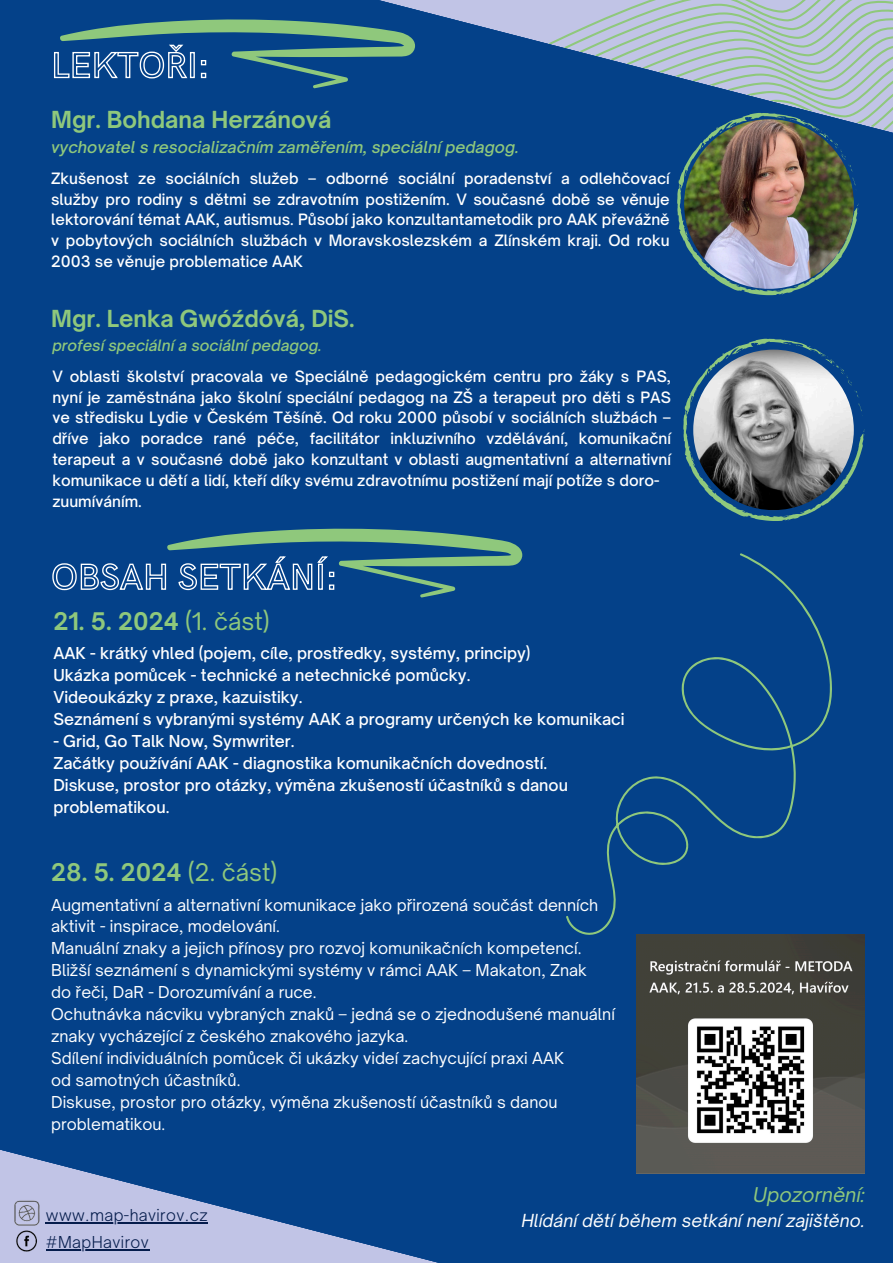
<style>
.page{position:relative;width:893px;height:1263px;background:#044189}
.page>*{position:absolute;margin:0;border:0;box-sizing:border-box;transform-origin:0 0}
.t1{font:700 23.25px "Open Sauce One";color:#8fc87c}
.t2{font:700 22.5px "Open Sauce One";color:#8fc87c}
.t3{font:italic 19.5px "Open Sauce One";color:#8fc87c}
.t4{font:italic 17.25px "Open Sauce One";color:#fff}
.t5{font:15.75px/21.9px "Open Sauce One";color:#fff}
.t6{font:500 15.75px/21.9px "Open Sauce One";color:#fff}
.t7{font:italic 500 15.75px "Open Sauce One";color:#8fc87c}
.t8{font:300 15.75px "Open Sauce One";letter-spacing:.025em;color:#051c4c}
.t9{font:500 15px/20.9px "Open Sauce One";color:#fff;text-align:justify}
.t10{font:italic 500 15px "Open Sauce One";color:#8fc87c}
.s1{font-weight:400}
</style>
<div class="page">
<svg style="left:380px;top:0;width:168px;height:44px;fill:#c1c4e6"></svg>
<svg style="left:0;top:1150px;width:438px;height:113px"></svg>
<img style="left:15px;top:1228px;width:25px;height:25px">
<img style="left:12px;top:1199px;width:31px;height:28px">
<img style="left:636px;top:942px;width:229px;height:232px">
<svg style="left:522px;top:553px;width:343px;height:389px"></svg>
<svg style="left:683px;top:339px;width:182px;height:182px"></svg>
<img style="left:677px;top:133px;width:182px;height:162px">
<svg style="left:548px;top:0;width:345px;height:133px"></svg>
<svg style="left:54px;top:19px;width:361px;height:70px"></svg>
<hr style="left:46px;top:1222px;width:162px;height:1px;background:#051c4c">
<hr style="left:46px;top:1249px;width:103px;height:1px;background:#051c4c">
<svg style="left:52px;top:528px;width:470px;height:70px"></svg>
<p class="t2" style="left:51px;top:105px;width:282px">Mgr. Bohdana Herzánová</p>
<p class="t7" style="left:51px;top:137px;width:469px">vychovatel s resocializačním zaměřením, speciální pedagog.</p>
<p class="t9" style="left:51px;top:168px;width:620px">Zkušenost ze sociálních služeb – odborné sociální poradenství a odlehčovací služby pro rodiny s dětmi se zdravotním postižením. V současné době se věnuje lektorování témat AAK, autismus. Působí jako konzultantametodik pro AAK převážně v pobytových sociálních službách v Moravskoslezském a Zlínském kraji. Od roku 2003 se věnuje problematice AAK</p>
<p class="t2" style="left:51px;top:304px;width:305px">Mgr. Lenka Gwóźdóvá, DiS.</p>
<p class="t10" style="left:52px;top:336px;width:271px">profesí speciální a sociální pedagog.</p>
<h2 class="t9" style="left:52px;top:365px;width:620px">V oblasti školství pracovala ve Speciálně pedagogickém centru pro žáky s PAS, nyní je zaměstnána jako školní speciální pedagog na ZŠ a terapeut pro děti s PAS ve středisku Lydie v Českém Těšíně. Od roku 2000 působí v sociálních službách – dříve jako poradce rané péče, facilitátor inkluzivního vzdělávání, komunikační terapeut a v současné době jako konzultant v oblasti augmentativní a alternativní komunikace u dětí a lidí, kteří díky svému zdravotnímu postižení mají potíže s doro-</h2>
<p class="t9" style="left:52px;top:490px;width:91px">zuumíváním.</p>
<h1 class="t1" style="left:53px;top:606px;width:218px">21. 5. 2024 <span class="s1">(1. část)</span></h1>
<h1 class="t6" style="left:53px;top:642px;width:479px">AAK - krátký vhled (pojem, cíle, prostředky, systémy, principy)<br>Ukázka pomůcek - technické a netechnické pomůcky.<br>Videoukázky z praxe, kazuistiky.</h1>
<p class="t6" style="left:53px;top:708px;width:573px">Seznámení s vybranými systémy AAK a programy určených ke komunikaci</p>
<h4 class="t6" style="left:53px;top:730px;width:516px">- Grid, Go Talk Now, Symwriter.<br>Začátky používání AAK - diagnostika komunikačních dovedností.<br>Diskuse, prostor pro otázky, výměna zkušeností účastníků s danou problematikou.</h4>
<h3 class="t1" style="left:51px;top:858px;width:228px">28. 5. 2024 <span class="s1">(2. část)</span></h3>
<h3 class="t5" style="left:51px;top:893px;width:565px">Augmentativní a alternativní komunikace jako přirozená součást denních aktivit - inspirace, modelování.<br>Manuální znaky a jejich přínosy pro rozvoj komunikačních kompetencí.<br>Bližší seznámení s dynamickými systémy v rámci AAK – Makaton, Znak<br>do řeči, DaR - Dorozumívání a ruce.<br>Ochutnávka nácviku vybraných znaků – jedná se o zjednodušené manuální znaky vycházející z českého znakového jazyka.<br>Sdílení individuálních pomůcek či ukázky videí zachycující praxi AAK<br>od samotných účastníků.<br>Diskuse, prostor pro otázky, výměna zkušeností účastníků s danou problematikou.</h3>
<p class="t8" style="left:46px;top:1205px;width:163px">www.map-havirov.cz</p>
<p class="t8" style="left:46px;top:1232px;width:104px">#MapHavirov</p>
<h4 class="t3" style="left:753px;top:1183px;width:113px">Upozornění:</h4>
<h4 class="t4" style="left:521px;top:1210px;width:345px">Hlídání dětí během setkání není zajištěno.</h4>
</div>
